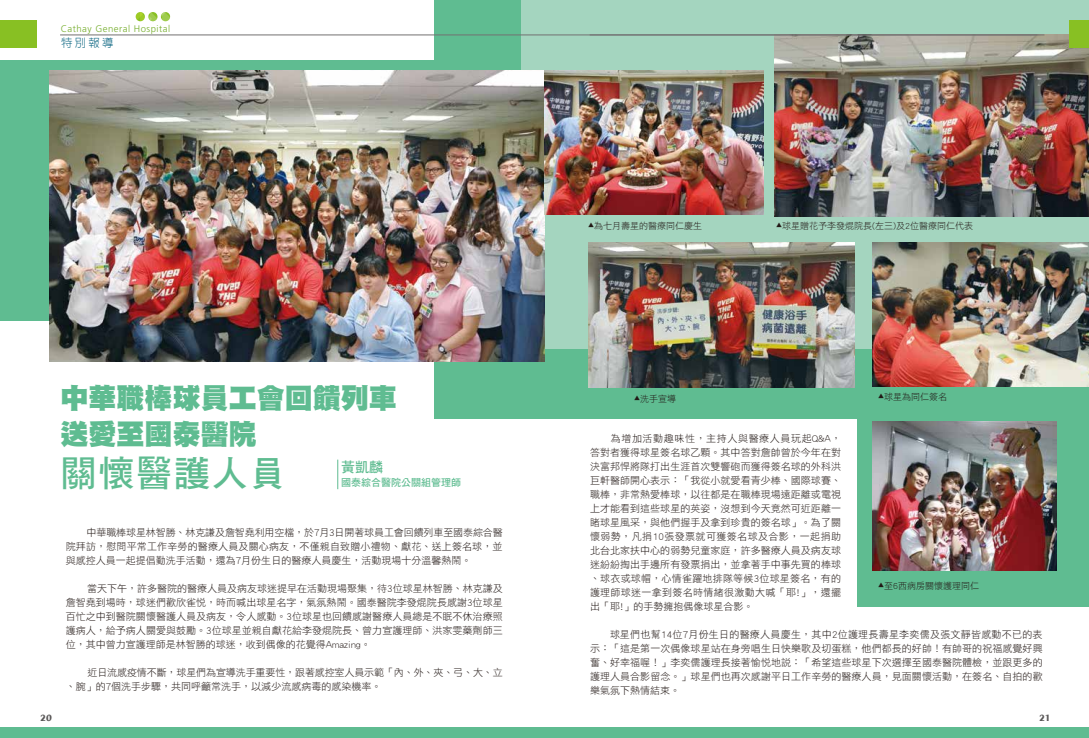
<style>
.page{position:relative;width:1089px;height:738px;background:#fff}
.page>*{position:absolute;margin:0;border:0;box-sizing:border-box;transform-origin:0 0}
.t1{font:36px "DF Hei Std W7";letter-spacing:.05em;color:#5fbc91}
.t2{font:28px/36px "DF Hei Std W12";color:#5fbc91}
.t3{font:14.1px "DF Hei Std W7";color:#5fbc91}
.t4{font:300 11.4px "Lin Gothic";color:#04617e}
.t5{font:10.1px "DF Hei Std W7";color:#5fbc91}
.t6{font:10px/14px "DF Hei Std W3";color:#221815;text-align:justify}
.t7{font:700 10px "Penyae";color:#595757}
.t8{font:300 9.6px "Frutiger";letter-spacing:.05em;color:#75ad2c}
.t9{font:9px "DF Hei Std W3";color:#221815}
</style>
<div class="page">
<div style="left:0;top:61px;width:1088px;height:259px;background:#5fbc91"></div>
<div style="left:435px;top:0;width:653px;height:418px;background:#5fbc91"></div>
<div style="left:521px;top:0;width:567px;height:348px;background:#a4d5bf"></div>
<div style="left:858px;top:362px;width:230px;height:244px;background:#5fbc91"></div>
<img style="left:775px;top:35px;width:313px;height:182px">
<div style="left:0;top:727px;width:1088px;height:10px;background:#5fbc91"></div>
<img style="left:872px;top:421px;width:184px;height:149px">
<div style="left:1069px;top:20px;width:19px;height:28px;background:#88c023"></div>
<hr style="left:589px;top:35px;width:455px;height:1px;background:#727171">
<hr style="left:60px;top:35px;width:977px;height:1px;background:#727171">
<svg style="left:136px;top:12px;width:34px;height:9px"></svg>
<div style="left:0;top:20px;width:37px;height:27px;background:#88c023"></div>
<hr style="left:337px;top:459px;width:1px;height:30px;background:#5fbc91">
<img style="left:49px;top:70px;width:495px;height:291px">
<img style="left:872px;top:242px;width:216px;height:144px">
<img style="left:544px;top:70px;width:219px;height:145px">
<img style="left:588px;top:242px;width:266px;height:145px">
<p class="t8" style="left:61px;top:24px;width:111px">Cathay General Hospital</p>
<p class="t4" style="left:61px;top:37px;width:54px">特別報導</p>
<h2 class="t2" style="left:61px;top:379px;width:338px">中華職棒球員工會回饋列車送愛至國泰醫院</h2>
<h1 class="t1" style="left:61px;top:453px;width:226px">關懷醫護人員</h1>
<h3 class="t3" style="left:341px;top:459px;width:43px">黃凱麟</h3>
<p class="t5" style="left:341px;top:476px;width:121px">國泰綜合醫院公關組管理師</p>
<p class="t7" style="left:40px;top:711px;width:13px">20</p>
<p class="t6" style="left:66px;top:525px;width:438px;text-indent:21px">中華職棒球星林智勝、林克謙及詹智堯利用空檔，於7月3日開著球員工會回饋列車至國泰綜合醫院拜訪，慰問平常工作辛勞的醫療人員及關心病友，不僅親自致贈小禮物、獻花、送上簽名球，並與感控人員一起提倡勤洗手活動，還為7月份生日的醫療人員慶生，活動現場十分溫馨熱鬧。</p>
<p class="t6" style="left:66px;top:581px;width:438px;text-indent:21px">當天下午，許多醫院的醫療人員及病友球迷提早在活動現場聚集，待3位球星林智勝、林克謙及詹智堯到場時，球迷們歡欣雀悅，時而喊出球星名字，氣氛熱鬧。國泰醫院李發焜院長感謝3位球星百忙之中到醫院關懷醫護人員及病友，令人感動。3位球星也回饋感謝醫療人員總是不眠不休治療照護病人，給予病人關愛與鼓勵。3位球星並親自獻花給李發焜院長、曾力宣護理師、洪家雯藥劑師三位，其中曾力宣護理師是林智勝的球迷，收到偶像的花覺得Amazing。</p>
<p class="t6" style="left:66px;top:665px;width:438px;text-indent:22px">近日流感疫情不斷，球星們為宣導洗手重要性，跟著感控室人員示範「內、外、夾、弓、大、立、腕」的7個洗手步驟，共同呼籲常洗手，以減少流感病毒的感染機率。</p>
<p class="t9" style="left:588px;top:220px;width:115px"><sup>▲</sup>為七月壽星的醫療同仁慶生</p>
<p class="t9" style="left:776px;top:220px;width:198px"><sup>▲</sup>球星贈花予李發焜院長(左三)及2位醫療同仁代表</p>
<p class="t9" style="left:634px;top:393px;width:43px"><sup>▲</sup>洗手宣導</p>
<p class="t9" style="left:878px;top:392px;width:70px"><sup>▲</sup>球星為同仁簽名</p>
<p class="t6" style="left:590px;top:430px;width:253px;text-indent:21px">為增加活動趣味性，主持人與醫療人員玩起Q&amp;A，答對者獲得球星簽名球乙顆。其中答對詹帥曾於今年在對決富邦悍將隊打出生涯首次雙響砲而獲得簽名球的外科洪巨軒醫師開心表示：「我從小就愛看青少棒、國際球賽、職棒，非常熱愛棒球，以往都是在職棒現場遠距離或電視上才能看到這些球星的英姿，沒想到今天竟然可近距離一睹球星風采，與他們握手及拿到珍貴的簽名球」。為了關懷弱勢，凡捐10張發票就可獲簽名球及合影，一起捐助北台北家扶中心的弱勢兒童家庭，許多醫療人員及病友球迷紛紛掏出手邊所有發票捐出，並拿著手中事先買的棒球、球衣或球帽，心情雀躍地排隊等候3位球星簽名，有的護理師球迷一拿到簽名時情緒很激動大喊「耶!」，還擺出「耶!」的手勢擁抱偶像球星合影。</p>
<p class="t6" style="left:590px;top:626px;width:454px;text-indent:20px">球星們也幫14位7月份生日的醫療人員慶生，其中2位護理長壽星李奕儒及張文靜皆感動不已的表示：「這是第一次偶像球星站在身旁唱生日快樂歌及切蛋糕，他們都長的好帥！有帥哥的祝福感覺好興奮、好幸福喔！」李奕儒護理長接著愉悅地說：「希望這些球星下次選擇至國泰醫院體檢，並跟更多的護理人員合影留念。」球星們也再次感謝平日工作辛勞的醫療人員，見面關懷活動，在簽名、自拍的歡樂氣氛下熱情結束。</p>
<p class="t9" style="left:878px;top:580px;width:102px"><sup>▲</sup>至6西病房關懷護理同仁</p>
<p class="t7" style="left:1039px;top:711px;width:13px">21</p>
</div>
